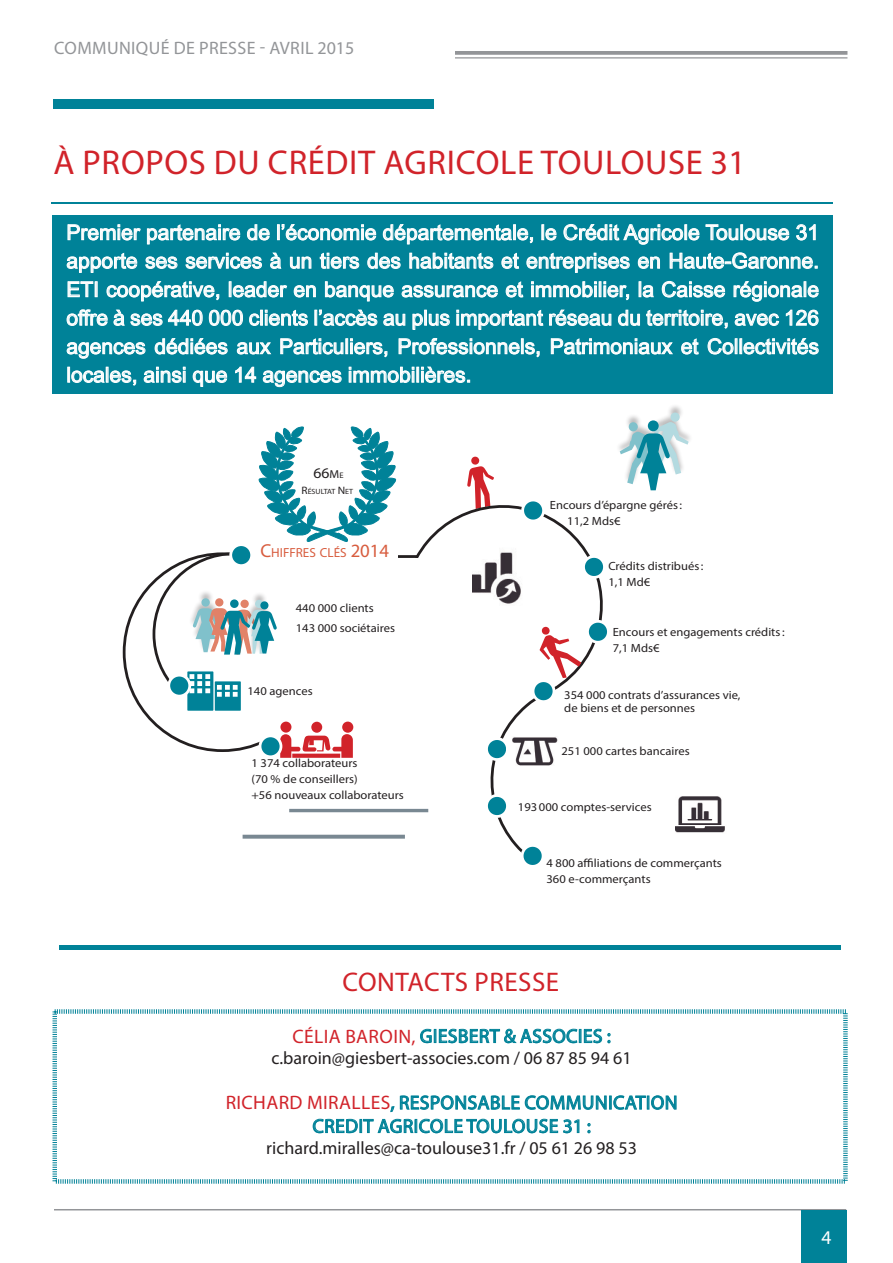
<style>
.page{position:relative;width:893px;height:1263px;background:#fff}
.page>*{position:absolute;margin:0;border:0;box-sizing:border-box;transform-origin:0 0}
.t1{font:34.5px "Myriad Pro";letter-spacing:.02em;color:#d1232a}
.t2{font:27px "Myriad Pro";letter-spacing:.02em;color:#d1232a}
.t3{font:21px/28.5px "Arial";color:#fff;text-align:justify}
.t4{font:19.5px "Myriad Pro";letter-spacing:.02em;color:#008298}
.t5{font:19.5px "Myriad Pro";color:#fff}
.t6{font:18px "Myriad Pro";color:#231f20}
.t7{font:18px "Myriad Pro";letter-spacing:.02em;color:#939598}
.TEXTE{font:14.85px "Myriad Pro";color:#231f20;scale:1.06 1}
.bold_rouge{font:13.2px "Myriad Pro";color:#d85d3f}
.TEXTE-2{font:11.85px/16px "Myriad Pro";color:#231f20;scale:1.06 1}
.TEXTE-3{font:7.5px "Myriad Pro";color:#231f20;scale:1.06 1}
.s1{font-size:11.55px}
.s2{font-size:8.1px}
.s3{font-size:10.8px}
.s4{font-size:18.75px}
.s5{color:#d1232a}
</style>
<div class="page">
<svg style="left:455px;top:51px;width:392px;height:4px;background:#999b9e"></svg>
<hr style="left:455px;top:57px;width:392px;height:2px;background:#939598">
<hr style="left:54px;top:1209px;width:792px;height:1px;background:#939598">
<div style="left:801px;top:1210px;width:45px;height:53px;background:#008298"></div>
<hr style="left:51px;top:203px;width:781px;height:1px;background:#008298">
<div style="left:60px;top:945px;width:781px;height:5px;background:#008298"></div>
<div style="left:53px;top:99px;width:381px;height:9px;background:#008298"></div>
<svg style="left:52px;top:1009px;width:796px;height:175px"></svg>
<svg style="left:420px;top:1025px;width:190px;height:18px"></svg>
<svg style="left:312px;top:1091px;width:365px;height:42px"></svg>
<div style="left:649px;top:404px;width:44px;height:70px;background:#231f20;opacity:.3"></div>
<svg style="left:122px;top:552px;width:231px;height:206px"></svg>
<div style="left:169px;top:675px;width:21px;height:21px;background:#008298;border-radius:50%"></div>
<div style="left:167px;top:674px;width:24px;height:23px;border:3px solid #fff;border-radius:50%"></div>
<div style="left:231px;top:545px;width:21px;height:21px;background:#008298;border-radius:50%"></div>
<div style="left:229px;top:543px;width:24px;height:24px;border:3px solid #fff;border-radius:50%"></div>
<div style="left:260px;top:736px;width:21px;height:21px;background:#008298;border-radius:50%"></div>
<div style="left:259px;top:734px;width:23px;height:24px;border:3px solid #fff;border-radius:50%"></div>
<hr style="left:398px;top:555px;width:20px;height:3px;background:#231f20">
<svg style="left:413px;top:412px;width:280px;height:453px"></svg>
<img style="left:675px;top:791px;width:50px;height:52px">
<img style="left:507px;top:737px;width:58px;height:39px">
<hr style="left:289px;top:809px;width:139px;height:3px;background:#798892">
<svg style="left:243px;top:835px;width:162px;height:4px"></svg>
<img style="left:472px;top:538px;width:84px;height:84px">
<div style="left:52px;top:215px;width:780px;height:179px;background:#008298"></div>
<svg style="left:67px;top:224px;width:74px;height:17px"></svg>
<svg style="left:147px;top:224px;width:94px;height:21px"></svg>
<svg style="left:247px;top:224px;width:23px;height:17px"></svg>
<div style="left:277px;top:224px;width:3px;height:16px;border:1px solid #fff"></div>
<svg style="left:281px;top:224px;width:96px;height:17px"></svg>
<svg style="left:383px;top:224px;width:150px;height:21px"></svg>
<div style="left:541px;top:224px;width:3px;height:16px;border:1px solid #fff"></div>
<svg style="left:545px;top:228px;width:12px;height:13px"></svg>
<svg style="left:563px;top:223px;width:227px;height:22px"></svg>
<svg style="left:796px;top:224px;width:20px;height:17px"></svg>
<svg style="left:66px;top:252px;width:72px;height:21px"></svg>
<svg style="left:145px;top:256px;width:33px;height:13px"></svg>
<svg style="left:185px;top:253px;width:77px;height:16px"></svg>
<svg style="left:270px;top:252px;width:12px;height:17px"></svg>
<svg style="left:290px;top:256px;width:22px;height:13px"></svg>
<svg style="left:320px;top:252px;width:40px;height:17px"></svg>
<svg style="left:367px;top:252px;width:34px;height:17px"></svg>
<svg style="left:409px;top:252px;width:85px;height:17px"></svg>
<svg style="left:501px;top:252px;width:18px;height:17px"></svg>
<svg style="left:526px;top:252px;width:104px;height:21px"></svg>
<svg style="left:638px;top:256px;width:22px;height:13px"></svg>
<svg style="left:669px;top:252px;width:149px;height:17px"></svg>
<svg style="left:67px;top:281px;width:27px;height:16px"></svg>
<svg style="left:106px;top:281px;width:114px;height:21px"></svg>
<svg style="left:229px;top:281px;width:58px;height:17px"></svg>
<svg style="left:293px;top:285px;width:23px;height:13px"></svg>
<svg style="left:325px;top:281px;width:69px;height:21px"></svg>
<svg style="left:401px;top:285px;width:97px;height:13px"></svg>
<svg style="left:505px;top:281px;width:19px;height:17px"></svg>
<svg style="left:531px;top:281px;width:98px;height:20px"></svg>
<svg style="left:639px;top:281px;width:15px;height:17px"></svg>
<svg style="left:662px;top:281px;width:63px;height:17px"></svg>
<svg style="left:733px;top:281px;width:86px;height:21px"></svg>
<svg style="left:66px;top:309px;width:137px;height:17px"></svg>
<svg style="left:209px;top:309px;width:34px;height:17px"></svg>
<svg style="left:249px;top:309px;width:59px;height:17px"></svg>
<svg style="left:315px;top:309px;width:91px;height:17px"></svg>
<svg style="left:412px;top:313px;width:11px;height:17px"></svg>
<div style="left:424px;top:310px;width:3px;height:16px;border:1px solid #fff"></div>
<svg style="left:429px;top:313px;width:21px;height:13px"></svg>
<svg style="left:456px;top:309px;width:156px;height:21px"></svg>
<svg style="left:618px;top:309px;width:22px;height:17px"></svg>
<svg style="left:646px;top:309px;width:82px;height:20px"></svg>
<svg style="left:734px;top:313px;width:45px;height:13px"></svg>
<svg style="left:786px;top:309px;width:33px;height:17px"></svg>
<svg style="left:66px;top:342px;width:80px;height:17px"></svg>
<svg style="left:154px;top:338px;width:74px;height:17px"></svg>
<svg style="left:236px;top:342px;width:36px;height:13px"></svg>
<svg style="left:280px;top:338px;width:64px;height:17px"></svg>
<div style="left:345px;top:338px;width:3px;height:16px;border:1px solid #fff"></div>
<svg style="left:350px;top:338px;width:38px;height:20px"></svg>
<svg style="left:398px;top:338px;width:142px;height:20px"></svg>
<svg style="left:551px;top:338px;width:122px;height:17px"></svg>
<svg style="left:681px;top:338px;width:18px;height:17px"></svg>
<svg style="left:707px;top:338px;width:30px;height:17px"></svg>
<svg style="left:743px;top:338px;width:76px;height:17px"></svg>
<div style="left:67px;top:367px;width:3px;height:16px;border:1px solid #fff"></div>
<svg style="left:71px;top:367px;width:66px;height:19px"></svg>
<svg style="left:143px;top:367px;width:43px;height:16px"></svg>
<svg style="left:192px;top:370px;width:36px;height:17px"></svg>
<svg style="left:235px;top:366px;width:21px;height:17px"></svg>
<svg style="left:262px;top:370px;width:80px;height:17px"></svg>
<svg style="left:349px;top:366px;width:65px;height:17px"></svg>
<div style="left:416px;top:367px;width:3px;height:16px;border:1px solid #fff"></div>
<svg style="left:421px;top:366px;width:49px;height:17px"></svg>
<svg style="left:258px;top:426px;width:139px;height:116px"></svg>
<p class="t7" style="left:54px;top:36px;width:302px">COMMUNIQUÉ DE PRESSE - AVRIL 2015</p>
<p class="t1" style="left:53px;top:141px;width:694px">À PROPOS DU CRÉDIT AGRICOLE TOULOUSE 31</p>
<p class="t3" style="left:66px;top:218px;width:754px">Premier partenaire de l’économie départementale, le Crédit Agricole Toulouse 31 apporte ses services à un tiers des habitants et entreprises en Haute-Garonne.<br>ETI coopérative, leader en banque assurance et immobilier, la Caisse régionale offre à ses 440 000 clients l’accès au plus important réseau du territoire, avec 126 agences dédiées aux Particuliers, Professionnels, Patrimoniaux et Collectivités locales, ainsi que 14 agences immobilières.</p>
<p class="TEXTE" style="left:314px;top:463px;width:30px">66<span class="s1">M</span><span class="s2">E</span></p>
<p class="TEXTE-3" style="left:302px;top:487px;width:50px"><span class="s3">R</span>ÉSULTAT <span class="s3">N</span>ET</p>
<p class="bold_rouge" style="left:260px;top:545px;width:130px"><span class="s4">C</span>HIFFRES CLÉS <span class="s4">2014</span></p>
<p class="TEXTE-2" style="left:296px;top:600px;width:75px">440 000 clients</p>
<p class="TEXTE-2" style="left:296px;top:620px;width:95px">143 000 sociétaires</p>
<p class="TEXTE-2" style="left:248px;top:683px;width:63px">140 agences</p>
<p class="TEXTE-2" style="left:251px;top:755px;width:102px">1 374 collaborateurs (70 % de conseillers)</p>
<p class="TEXTE-2" style="left:251px;top:787px;width:145px">+56 nouveaux collaborateurs</p>
<p class="TEXTE-2" style="left:567px;top:497px;width:110px;text-indent:-17px">Encours d’épargne gérés:<br>11,2 Mds€</p>
<p class="TEXTE-2" style="left:608px;top:558px;width:91px">Crédits distribués:<br>1,1 Md€</p>
<p class="TEXTE-2" style="left:613px;top:624px;width:164px">Encours et engagements crédits:<br>7,1 Mds€</p>
<p class="TEXTE-2" style="left:564px;top:689px;width:168px;line-height:12.6px">354 000 contrats d’assurances vie, de biens et de personnes</p>
<p class="TEXTE-2" style="left:561px;top:742px;width:122px">251 000 cartes bancaires</p>
<p class="TEXTE-2" style="left:518px;top:798px;width:128px">193000 comptes-services</p>
<p class="TEXTE-2" style="left:546px;top:854px;width:167px">4 800 affiliations de commerçants</p>
<p class="TEXTE-2" style="left:546px;top:871px;width:100px">360 e-commerçants</p>
<p class="t2" style="left:342px;top:965px;width:218px">CONTACTS PRESSE</p>
<p class="t4" style="left:293px;top:1024px;width:320px"><span class="s5">CÉLIA BAROIN,</span> GIESBERT &amp; ASSOCIES :</p>
<p class="t6" style="left:272px;top:1047px;width:361px">c.baroin@giesbert-associes.com / 06 87 85 94 61</p>
<p class="t4" style="left:226px;top:1090px;width:453px"><span class="s5">RICHARD MIRALLES</span>, RESPONSABLE COMMUNICATION</p>
<p class="t4" style="left:313px;top:1114px;width:280px">CREDIT AGRICOLE TOULOUSE 31 :</p>
<p class="t6" style="left:266px;top:1137px;width:372px">richard.miralles@ca-toulouse31.fr / 05 61 26 98 53</p>
<p class="t5" style="left:821px;top:1225px;width:12px">4</p>
</div>
